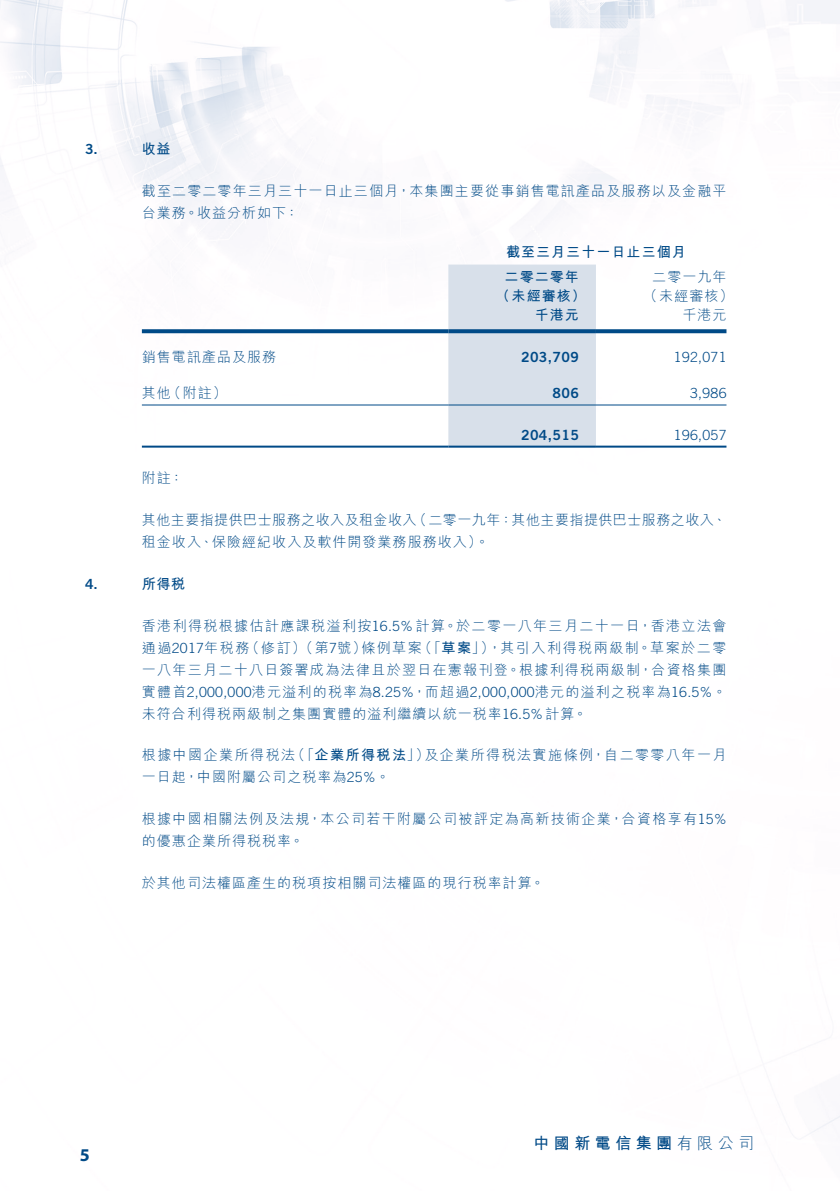
<style>
.page{position:relative;width:840px;height:1191px;background:#fff}
.page>*{position:absolute;margin:0;border:0;box-sizing:border-box;transform-origin:0 0}
.t1{font:700 18px "Myriad Pro";color:#004a87}
.t2{font:700 16px "M Hei HK";letter-spacing:.28em;color:#004a87}
.t3{font:300 14px/22px "M Hei HK";letter-spacing:.08em;color:#004a87}
.t4{font:300 14px "Trade Gothic LT Std";letter-spacing:.025em;color:#004a87}
.t5{font:300 14px/22px "M Hei HK";letter-spacing:.1em;color:#004a87;text-align:right}
.t6{font:700 14px "M Hei HK";letter-spacing:.075em;color:#004a87}
.t7{font:300 14px "M Hei HK";letter-spacing:.035em;color:#004a87}
.t8{font:14px "Trade Gothic LT Std Bd 2";letter-spacing:.025em;color:#004a87}
.t9{font:300 14px "M Hei HK";letter-spacing:.105em;color:#004a87}
.s1{font-family:"Trade Gothic LT Std"}
.s2{font-weight:700}
.s3{font-family:"M Hei HK"}
.s4{font-weight:300}
</style>
<div class="page">
<img style="left:0;top:0;width:839px;height:1135px">
<div style="left:448px;top:264px;width:147px;height:181px;background:#d8e0ea"></div>
<svg style="left:142px;top:329px;width:306px;height:4px"></svg>
<svg style="left:448px;top:329px;width:147px;height:4px"></svg>
<svg style="left:595px;top:329px;width:131px;height:4px"></svg>
<hr style="left:142px;top:404px;width:306px;height:1px;background:#004a87">
<hr style="left:448px;top:404px;width:147px;height:1px;background:#004a87">
<hr style="left:595px;top:404px;width:131px;height:1px;background:#004a87">
<hr style="left:142px;top:445px;width:306px;height:2px;background:#004a87">
<hr style="left:448px;top:445px;width:147px;height:2px;background:#004a87">
<hr style="left:595px;top:445px;width:131px;height:2px;background:#004a87">
<p class="t8" style="left:85px;top:141px;width:14px">3.</p>
<p class="t8" style="left:85px;top:575px;width:14px">4.</p>
<p class="t6" style="left:142px;top:139px;width:30px">收益</p>
<p class="t3" style="left:142px;top:180px;width:585px">截至二零二零年三月三十一日止三個月，本集團主要從事銷售電訊產品及服務以及金融平台業務。收益分析如下：</p>
<p class="t6" style="left:505px;top:242px;width:181px">截至三月三十一日止三個月</p>
<p class="t3" style="left:652px;top:265px;width:76px">二零一九年</p>
<p class="t6" style="left:504px;top:266px;width:76px">二零二零年</p>
<p class="t6" style="left:495px;top:286px;width:91px">（未經審核）</p>
<p class="t3" style="left:643px;top:285px;width:91px">（未經審核(</p>
<p class="t6" style="left:534px;top:305px;width:46px">千港元</p>
<p class="t3" style="left:682px;top:304px;width:46px">千港元</p>
<p class="t3" style="left:142px;top:345px;width:136px">銷售電訊產品及服務</p>
<p class="t8" style="left:521px;top:348px;width:59px">203,709</p>
<p class="t4" style="left:673px;top:349px;width:54px">192,071</p>
<p class="t3" style="left:167px;top:382px;width:61px">（附註(</p>
<p class="t3" style="left:142px;top:382px;width:31px">其他</p>
<p class="t8" style="left:552px;top:384px;width:28px">806</p>
<p class="t4" style="left:689px;top:385px;width:38px">3,986</p>
<p class="t8" style="left:521px;top:426px;width:59px">204,515</p>
<p class="t4" style="left:673px;top:426px;width:54px">196,057</p>
<p class="t3" style="left:142px;top:466px;width:43px">附註：</p>
<p class="t7" style="left:412px;top:512px;width:315px">（二零一九年：其他主要指提供巴士服務之收入、</p>
<p class="t3" style="left:142px;top:508px;width:348px">其他主要指提供巴士服務之收入及租金收入<br>租金收入、保險經紀收入及軟件開發業務服務收入。(</p>
<p class="t6" style="left:142px;top:573px;width:45px">所得稅</p>
<p class="t5" style="left:142px;top:614px;width:585px">香港利得稅根據估計應課稅溢利按<span class="s1">16.5%</span>計算。於二零一八年三月二十一日，香港立法會，其引入利得稅兩級制。草案於二零</p>
<p class="t3" style="left:245px;top:636px;width:122px">（修訂）（第 號<span class="s1">7</span> ）</p>
<p class="t3" style="left:418px;top:636px;width:78px">（「<span class="s2">草案</span>」）</p>
<p class="t3" style="left:361px;top:636px;width:62px">條例草案</p>
<p class="t3" style="left:142px;top:636px;width:586px">通過<span class="s1">2017</span>年稅務<br>一八年三月二十八日簽署成為法律且於翌日在憲報刊登。根據利得稅兩級制，合資格集團</p>
<p class="t4" style="left:142px;top:683px;width:585px"><span class="s3">實體首</span>2,000,000<span class="s3">港元溢利的稅率為</span>8.25%<span class="s3">，而超過</span>2,000,000<span class="s3">港元的溢利之稅率為</span>16.5%<span class="s3">。</span></p>
<p class="t3" style="left:142px;top:702px;width:446px">未符合利得稅兩級制之集團實體的溢利繼續以統一稅率<span class="s1">16.5%</span>計算。</p>
<p class="t9" style="left:424px;top:748px;width:303px">及企業所得稅法實施條例，自二零零八年一月</p>
<p class="t6" style="left:291px;top:745px;width:140px"><span class="s4">（「</span>企業所得稅法<span class="s4">」）</span></p>
<p class="t3" style="left:142px;top:744px;width:249px">根據中國企業所得稅法<br>一日起，中國附屬公司之稅率為<span class="s1">25%</span>。</p>
<p class="t3" style="left:142px;top:808px;width:585px">根據中國相關法例及法規，本公司若干附屬公司被評定為高新技術企業，合資格享有<span class="s1">15%</span>的優惠企業所得稅稅率。</p>
<p class="t3" style="left:142px;top:871px;width:404px">於其他司法權區產生的稅項按相關司法權區的現行稅率計算。</p>
<p class="t1" style="left:80px;top:1143px;width:11px">5</p>
<p class="t2" style="left:533px;top:1131px;width:222px">中國新電信集團<span class="s4">有限公司</span></p>
</div>
